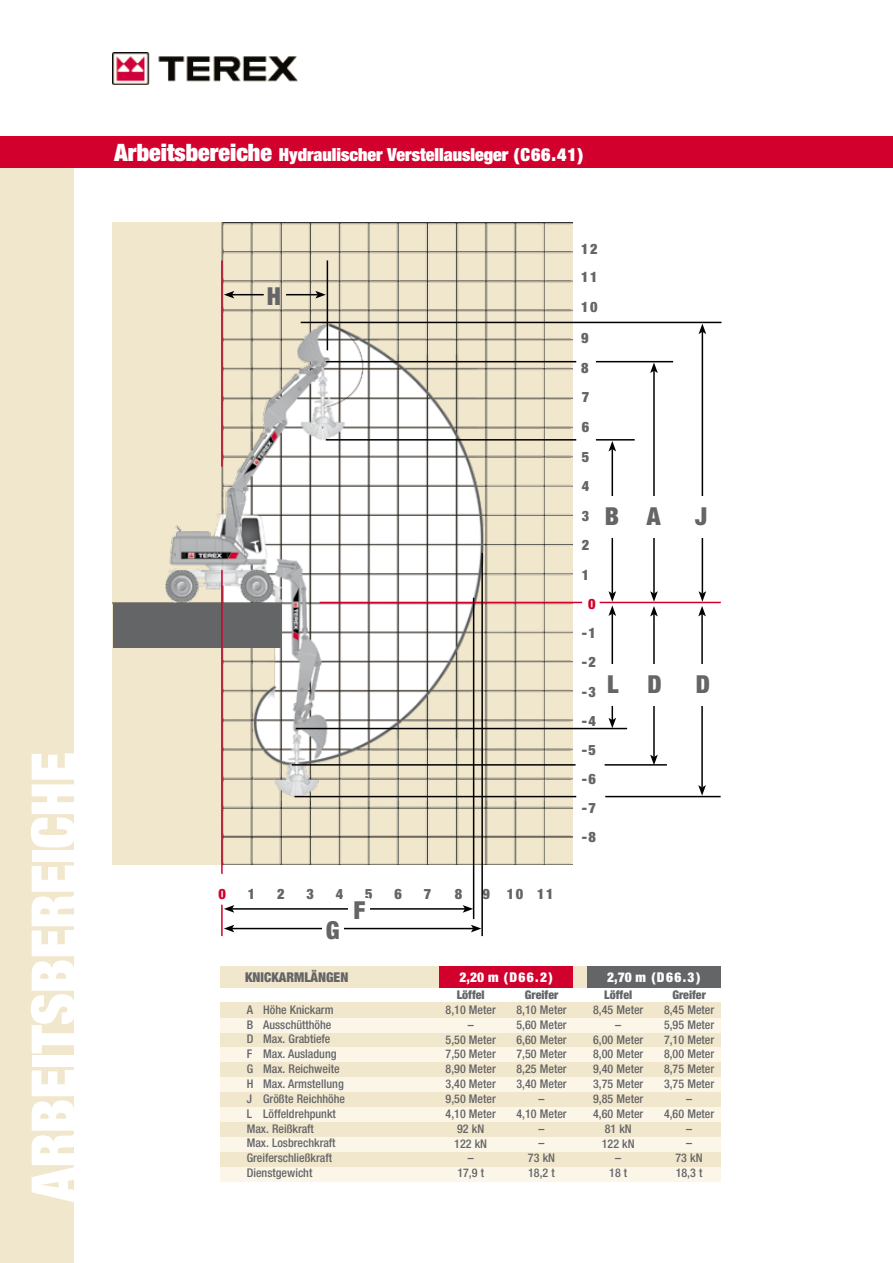
<style>
.page{position:relative;width:893px;height:1263px;background:#fff}
.page>*{position:absolute;margin:0;border:0;box-sizing:border-box;transform-origin:0 0}
.t1{font:900 expanded 60px "Helvetica Neue";color:#fff}
.t2{font:900 condensed 24.75px "Helvetica Neue";color:#646567}
.t3{font:900 expanded 18px "Helvetica Neue";color:#fff}
.t4{font:900 condensed 14.4px/29.1px "Helvetica Neue";letter-spacing:.1em;color:#646567;text-align:justify}
.t5{font:900 condensed 14.4px "Helvetica Neue";color:#d1002d}
.t6{font:900 condensed 13.5px "Helvetica Neue";letter-spacing:.1em;color:#fff}
.t7{font:900 condensed 13.5px "Helvetica Neue";color:#646567}
.t8{font:500 condensed 12px/14.9px "Helvetica Neue";color:#646567;text-align:center}
.t9{font:900 condensed 12px "Helvetica Neue";color:#646567}
.s1{font-size:24px}
</style>
<div class="page">
<div style="left:0;top:168px;width:73px;height:1095px;background:#f1e7cc"></div>
<img style="left:113px;top:53px;width:185px;height:31px">
<div style="left:220px;top:966px;width:500px;height:22px;background:#f1e7cc"></div>
<div style="left:220px;top:1003px;width:500px;height:176px;background:#f1e7cc"></div>
<div style="left:220px;top:1137px;width:500px;height:15px;background:#fbf6e8"></div>
<div style="left:220px;top:1166px;width:500px;height:15px;background:#fbf6e8"></div>
<div style="left:220px;top:1018px;width:500px;height:15px;background:#fbf6e8"></div>
<div style="left:220px;top:1047px;width:500px;height:15px;background:#fbf6e8"></div>
<div style="left:220px;top:1077px;width:500px;height:15px;background:#fbf6e8"></div>
<div style="left:220px;top:1107px;width:500px;height:15px;background:#fbf6e8"></div>
<img style="left:113px;top:222px;width:460px;height:642px">
<div style="left:113px;top:603px;width:169px;height:45px;background:#646567"></div>
<hr style="left:326px;top:361px;width:250px;height:1px;background:#000">
<hr style="left:596px;top:361px;width:77px;height:1px;background:#000">
<hr style="left:320px;top:602px;width:262px;height:1px;background:#d1002d">
<hr style="left:600px;top:602px;width:121px;height:1px;background:#d1002d">
<hr style="left:292px;top:764px;width:284px;height:2px;background:#000">
<hr style="left:605px;top:764px;width:62px;height:2px;background:#000">
<hr style="left:605px;top:796px;width:116px;height:1px;background:#000">
<hr style="left:295px;top:796px;width:281px;height:1px;background:#000">
<hr style="left:232px;top:928px;width:241px;height:1px;background:#000">
<svg style="left:224px;top:925px;width:10px;height:7px"></svg>
<svg style="left:471px;top:925px;width:10px;height:7px"></svg>
<hr style="left:232px;top:908px;width:233px;height:2px;background:#000">
<svg style="left:224px;top:905px;width:10px;height:8px"></svg>
<svg style="left:463px;top:905px;width:10px;height:8px"></svg>
<hr style="left:301px;top:322px;width:420px;height:1px;background:#000">
<hr style="left:702px;top:332px;width:1px;height:261px;background:#000">
<svg style="left:699px;top:324px;width:7px;height:10px"></svg>
<hr style="left:701px;top:614px;width:2px;height:173px;background:#000">
<svg style="left:698px;top:785px;width:8px;height:11px"></svg>
<svg style="left:698px;top:591px;width:8px;height:25px"></svg>
<hr style="left:653px;top:614px;width:2px;height:143px;background:#000">
<svg style="left:650px;top:755px;width:8px;height:10px"></svg>
<hr style="left:221px;top:570px;width:2px;height:304px;background:#d1002d">
<hr style="left:481px;top:553px;width:2px;height:383px;background:#000">
<hr style="left:473px;top:598px;width:1px;height:321px;background:#000">
<hr style="left:653px;top:371px;width:2px;height:222px;background:#000">
<svg style="left:650px;top:362px;width:8px;height:11px"></svg>
<svg style="left:650px;top:591px;width:8px;height:25px"></svg>
<hr style="left:296px;top:728px;width:331px;height:1px;background:#000">
<hr style="left:612px;top:614px;width:1px;height:106px;background:#000">
<svg style="left:608px;top:718px;width:8px;height:10px"></svg>
<div style="left:0;top:136px;width:893px;height:32px;background:#d1002d"></div>
<div style="left:349px;top:899px;width:21px;height:20px;background:#fff"></div>
<div style="left:322px;top:918px;width:21px;height:20px;background:#fff"></div>
<hr style="left:221px;top:905px;width:2px;height:31px;background:#d1002d">
<div style="left:587px;top:966px;width:133px;height:21px;background:#646567"></div>
<div style="left:439px;top:966px;width:134px;height:21px;background:#d1002d"></div>
<hr style="left:326px;top:439px;width:250px;height:2px;background:#000">
<hr style="left:596px;top:439px;width:39px;height:2px;background:#000">
<hr style="left:612px;top:449px;width:1px;height:144px;background:#000">
<svg style="left:608px;top:591px;width:8px;height:25px"></svg>
<svg style="left:608px;top:441px;width:8px;height:10px"></svg>
<div style="left:596px;top:496px;width:33px;height:42px;background:#fff"></div>
<div style="left:638px;top:496px;width:33px;height:42px;background:#fff"></div>
<div style="left:686px;top:496px;width:33px;height:42px;background:#fff"></div>
<div style="left:686px;top:664px;width:33px;height:41px;background:#fff"></div>
<div style="left:638px;top:664px;width:33px;height:41px;background:#fff"></div>
<div style="left:596px;top:664px;width:33px;height:41px;background:#fff"></div>
<hr style="left:232px;top:294px;width:32px;height:1px;background:#000">
<svg style="left:224px;top:291px;width:10px;height:7px"></svg>
<hr style="left:327px;top:260px;width:1px;height:90px;background:#000">
<hr style="left:221px;top:260px;width:2px;height:207px;background:#d1002d">
<hr style="left:286px;top:294px;width:32px;height:1px;background:#000">
<svg style="left:315px;top:291px;width:11px;height:7px"></svg>
<h1 class="t1" style="left:15px;top:1202px;width:448px;rotate:-90deg">Arbeitsbereiche</h1>
<h3 class="t3" style="left:114px;top:143px;width:471px"><span class="s1">Arbeitsbereiche</span> Hydraulischer Verstellausleger (C66.41)</h3>
<p class="t4" style="left:581px;top:234px;width:18px">12</p>
<p class="t5" style="left:218px;top:885px;width:9px">0</p>
<h2 class="t2" style="left:267px;top:281px;width:16px">H</h2>
<p class="t4" style="left:248px;top:879px;width:9px">1</p>
<p class="t4" style="left:277px;top:879px;width:9px">2</p>
<p class="t4" style="left:306px;top:879px;width:9px">3</p>
<p class="t4" style="left:336px;top:879px;width:9px">4</p>
<p class="t4" style="left:365px;top:879px;width:9px">5</p>
<p class="t4" style="left:394px;top:879px;width:9px">6</p>
<p class="t4" style="left:424px;top:879px;width:9px">7</p>
<p class="t4" style="left:455px;top:879px;width:9px">8</p>
<p class="t4" style="left:482px;top:879px;width:9px">9</p>
<p class="t4" style="left:537px;top:879px;width:18px">11</p>
<p class="t4" style="left:507px;top:879px;width:18px">10</p>
<h2 class="t2" style="left:326px;top:914px;width:15px">G</h2>
<h2 class="t2" style="left:353px;top:895px;width:13px">F</h2>
<p class="t4" style="left:581px;top:262px;width:18px">11</p>
<p class="t4" style="left:581px;top:292px;width:18px">10</p>
<p class="t4" style="left:581px;top:323px;width:9px">9</p>
<p class="t4" style="left:581px;top:353px;width:9px">8</p>
<p class="t4" style="left:582px;top:383px;width:9px">7</p>
<p class="t4" style="left:582px;top:412px;width:9px">6</p>
<p class="t4" style="left:582px;top:442px;width:9px">5</p>
<p class="t4" style="left:582px;top:471px;width:9px">4</p>
<p class="t4" style="left:582px;top:501px;width:9px">3</p>
<p class="t4" style="left:582px;top:530px;width:9px">2</p>
<p class="t4" style="left:582px;top:560px;width:9px">1</p>
<p class="t5" style="left:588px;top:595px;width:9px">0</p>
<p class="t4" style="left:582px;top:618px;width:16px">-1 -2 -3 -4 -5</p>
<p class="t4" style="left:582px;top:764px;width:16px">-6</p>
<p class="t4" style="left:582px;top:793px;width:16px">-7 -8</p>
<h2 class="t2" style="left:605px;top:501px;width:57px">B A</h2>
<h2 class="t2" style="left:695px;top:501px;width:13px">J</h2>
<h2 class="t2" style="left:607px;top:668px;width:56px">L D</h2>
<h2 class="t2" style="left:696px;top:668px;width:16px">D</h2>
<p class="t7" style="left:245px;top:969px;width:16px">Knickarmlängen</p>
<p class="t8" style="left:247px;top:1002px;width:100px;text-align:left">A Höhe Knickarm<br>B Ausschütthöhe<br>D Max. Grabtiefe<br>F Max. Ausladung<br>G Max. Reichweite<br>H Max. Armstellung<br>J Größte Reichhöhe<br>L Löffeldrehpunkt<br>Max. Reißkraft<br>Max. Losbrechkraft<br>Greiferschließkraft<br>Dienstgewicht</p>
<p class="t6" style="left:460px;top:969px;width:95px">2,20 m (D66.2)</p>
<p class="t6" style="left:607px;top:969px;width:95px">2,70 m (D66.3)</p>
<p class="t9" style="left:457px;top:987px;width:29px">Löffel</p>
<p class="t8" style="left:446px;top:1002px;width:52px">8,10 Meter –<br>5,50 Meter<br>7,50 Meter<br>8,90 Meter<br>3,40 Meter<br>9,50 Meter<br>4,10 Meter<br>92 kN<br>122 kN<br>–<br>17,9 t</p>
<p class="t9" style="left:525px;top:987px;width:35px">Greifer</p>
<p class="t8" style="left:516px;top:1002px;width:52px">8,10 Meter<br>5,60 Meter<br>6,60 Meter<br>7,50 Meter<br>8,25 Meter<br>3,40 Meter –<br>4,10 Meter –<br>–<br>73 kN<br>18,2 t</p>
<p class="t9" style="left:604px;top:987px;width:29px">Löffel</p>
<p class="t8" style="left:593px;top:1002px;width:52px">8,45 Meter –<br>6,00 Meter<br>8,00 Meter<br>9,40 Meter<br>3,75 Meter<br>9,85 Meter<br>4,60 Meter<br>81 kN<br>122 kN<br>–<br>18 t</p>
<p class="t9" style="left:672px;top:987px;width:35px">Greifer</p>
<p class="t8" style="left:664px;top:1002px;width:52px">8,45 Meter<br>5,95 Meter<br>7,10 Meter<br>8,00 Meter<br>8,75 Meter<br>3,75 Meter –<br>4,60 Meter –<br>–<br>73 kN<br>18,3 t</p>
</div>
